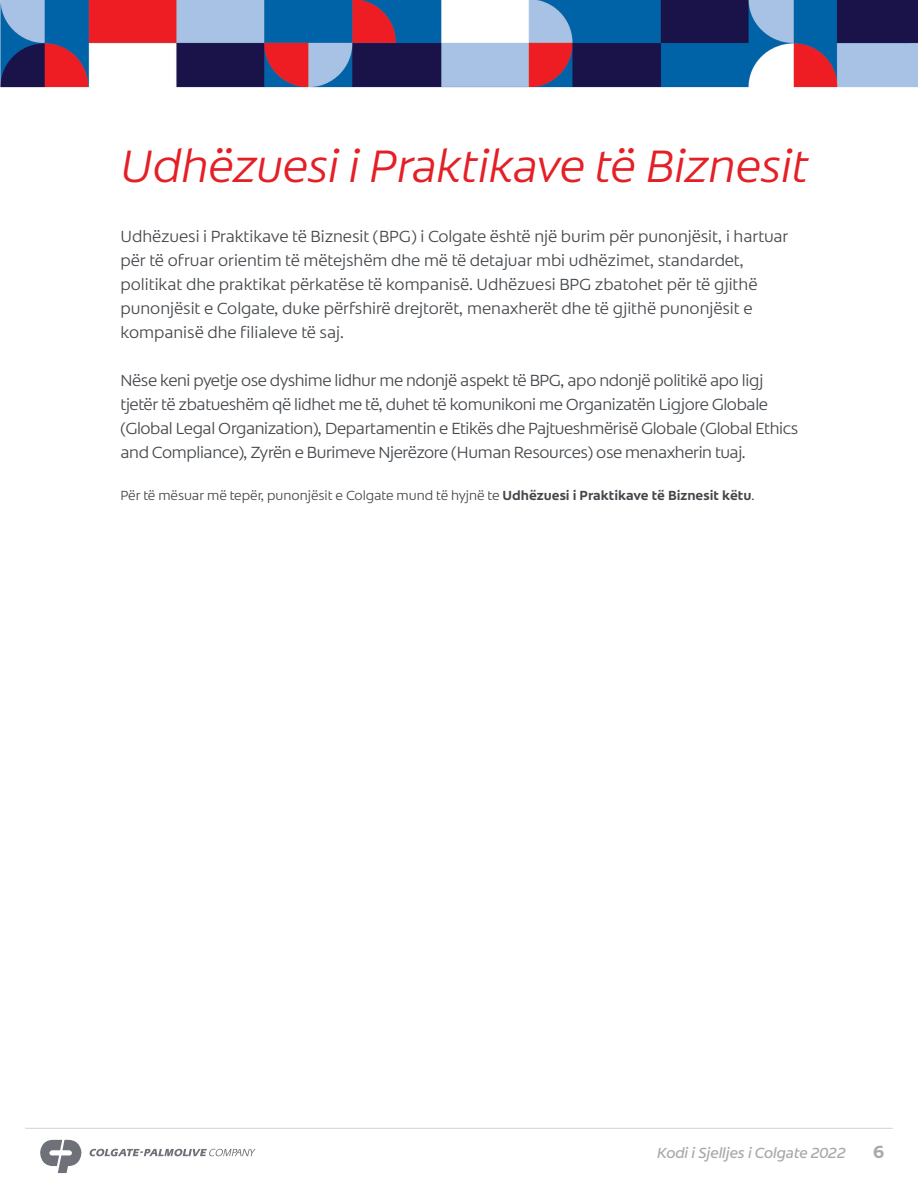
<style>
.page{position:relative;width:918px;height:1188px;background:#fff}
.page>*{position:absolute;margin:0;border:0;box-sizing:border-box;transform-origin:0 0}
.t1{font:italic 300 46.5px "Colgate Ready";color:#e41f25}
.t2{font:700 18px "Colgate Ready";color:#a8a9ad}
.t3{font:300 16.5px/24px "Colgate Ready";color:#44484c}
.t4{font:300 16.5px/24px "Colgate Ready";letter-spacing:-.02em;color:#44484c}
.t5{font:italic 15px "Colgate Ready";color:#a8a9ad}
.t6{font:300 13.5px "Colgate Ready";color:#44484c}
.s1{font-weight:700}
</style>
<div class="page">
<hr style="left:25px;top:1128px;width:868px;height:1px;background:#d1d2d4">
<svg style="left:40px;top:1140px;width:42px;height:33px"></svg>
<svg style="left:89px;top:1149px;width:167px;height:7px"></svg>
<img style="left:0;top:0;width:918px;height:88px">
<p class="t1" style="left:121px;top:136px;width:689px">Udhëzuesi i Praktikave të Biznesit</p>
<p class="t3" style="left:120px;top:224px;width:670px">Udhëzuesi i Praktikave të Biznesit (BPG) i Colgate është një burim për punonjësit, i hartuar për të ofruar orientim të mëtejshëm dhe më të detajuar mbi udhëzimet, standardet, politikat dhe praktikat përkatëse të kompanisë. Udhëzuesi BPG zbatohet për të gjithë punonjësit e Colgate, duke përfshirë drejtorët, menaxherët dhe të gjithë punonjësit e kompanisë dhe filialeve të saj.</p>
<p class="t4" style="left:120px;top:368px;width:679px">Nëse keni pyetje ose dyshime lidhur me ndonjë aspekt të BPG, apo ndonjë politikë apo ligj tjetër të zbatueshëm që lidhet me të, duhet të komunikoni me Organizatën Ligjore Globale (Global Legal Organization), Departamentin e Etikës dhe Pajtueshmërisë Globale (Global Ethics and Compliance), Zyrën e Burimeve Njerëzore (Human Resources) ose menaxherin tuaj.</p>
<p class="t6" style="left:120px;top:487px;width:636px">Për të mësuar më tepër, punonjësit e Colgate mund të hyjnë te <span class="s1">Udhëzuesi i Praktikave të Biznesit këtu</span>.</p>
<p class="t5" style="left:657px;top:1143px;width:190px">Kodi i Sjelljes i Colgate 2022</p>
<p class="t2" style="left:873px;top:1138px;width:13px">6</p>
</div>
